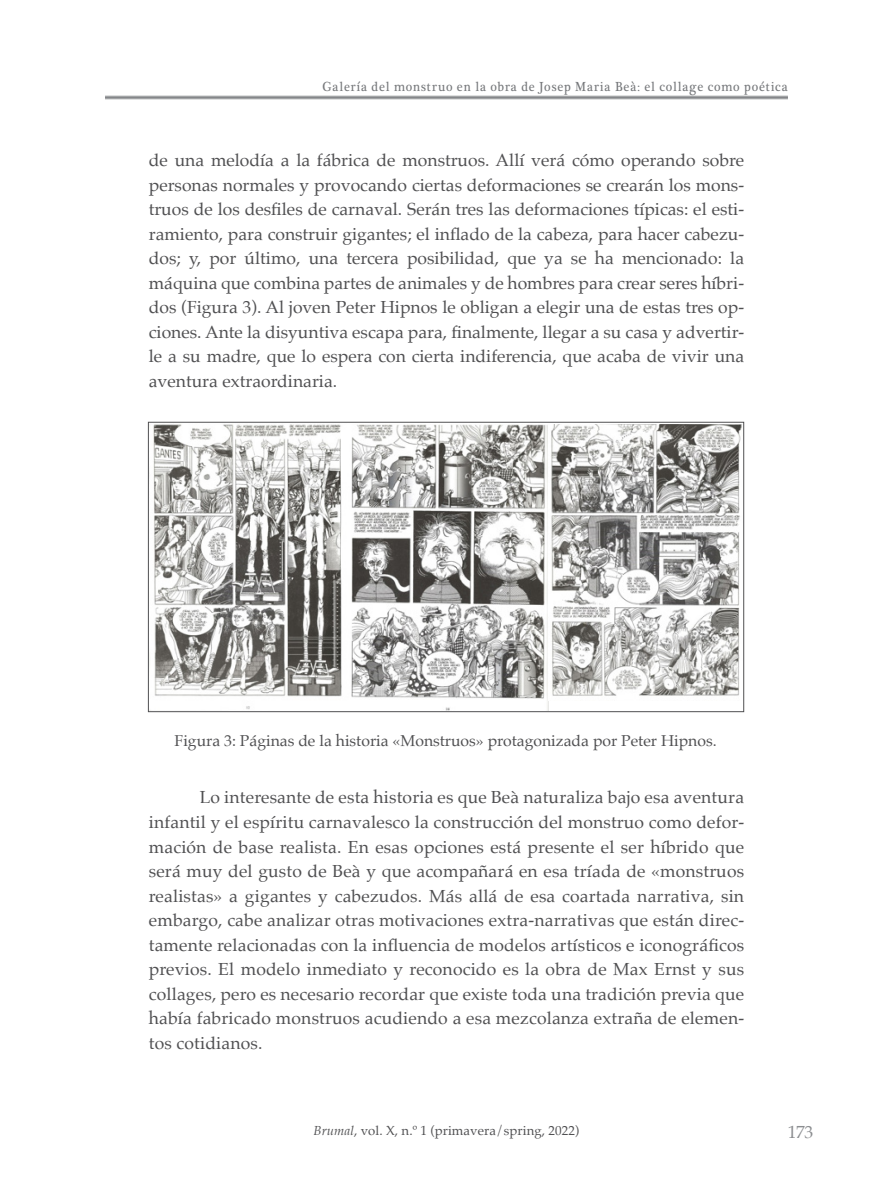
<style>
.page{position:relative;width:893px;height:1191px;background:#fff}
.page>*{position:absolute;margin:0;border:0;box-sizing:border-box;transform-origin:0 0}
.txt_gral_español{font:17.5px/24.5px "Palatino";letter-spacing:.005em;color:#505052;text-align:justify}
.t1{font:17.5px "Palatino";color:#8b8d90}
.t2{font:15.75px "Palatino";color:#505052}
.t3{font:13.47px "Plantagenet Cherokee";letter-spacing:.065em;color:#76787b;scale:.91 1}
.t4{font:13.12px "Palatino";letter-spacing:.005em;color:#505052}
.s1{font-style:italic}
</style>
<div class="page">
<hr style="left:105px;top:96px;width:683px;height:1px;background:#848689">
<hr style="left:105px;top:97px;width:683px;height:1px;background:#848689">
<hr style="left:105px;top:98px;width:683px;height:1px;background:#848689">
<img style="left:153px;top:424px;width:396px;height:286px">
<img style="left:551px;top:424px;width:191px;height:272px">
<div style="left:148px;top:422px;width:596px;height:290px;border:1px solid #505052"></div>
<p class="t3" style="left:323px;top:79px;width:513px">Galería del monstruo en la obra de Josep Maria Beà: el collage como poética</p>
<p class="txt_gral_español" style="left:149px;top:148px;width:597px">de una melodía a la fábrica de monstruos. Allí verá cómo operando sobre personas normales y provocando ciertas deformaciones se crearán los mons&shy;truos de los desfiles de carnaval. Serán tres las deformaciones típicas: el esti&shy;ramiento, para construir gigantes; el inflado de la cabeza, para hacer cabezu&shy;dos; y, por último, una tercera posibilidad, que ya se ha mencionado: la máquina que combina partes de animales y de hombres para crear seres híbri&shy;dos (Figura 3). Al joven Peter Hipnos le obligan a elegir una de estas tres op&shy;ciones. Ante la disyuntiva escapa para, finalmente, llegar a su casa y advertir&shy;le a su madre, que lo espera con cierta indiferencia, que acaba de vivir una aventura extraordinaria.</p>
<p class="t2" style="left:175px;top:727px;width:544px">Figura 3: Páginas de la historia «Monstruos» protagonizada por Peter Hipnos.</p>
<p class="txt_gral_español" style="left:149px;top:785px;width:597px;text-indent:51px">Lo interesante de esta historia es que Beà naturaliza bajo esa aventura infantil y el espíritu carnavalesco la construcción del monstruo como defor&shy;mación de base realista. En esas opciones está presente el ser híbrido que será muy del gusto de Beà y que acompañará en esa tríada de «monstruos realistas» a gigantes y cabezudos. Más allá de esa coartada narrativa, sin embargo, cabe analizar otras motivaciones extra-narrativas que están direc&shy;tamente relacionadas con la influencia de modelos artísticos e iconográficos previos. El modelo inmediato y reconocido es la obra de Max Ernst y sus collages, pero es necesario recordar que existe toda una tradición previa que había fabricado monstruos acudiendo a esa mezcolanza extraña de elemen&shy;tos cotidianos.</p>
<p class="t4" style="left:314px;top:1119px;width:267px"><span class="s1">Brumal</span>, vol. X, n.º 1 (primavera/spring, 2022)</p>
<p class="t1" style="left:788px;top:1117px;width:27px">173</p>
</div>
